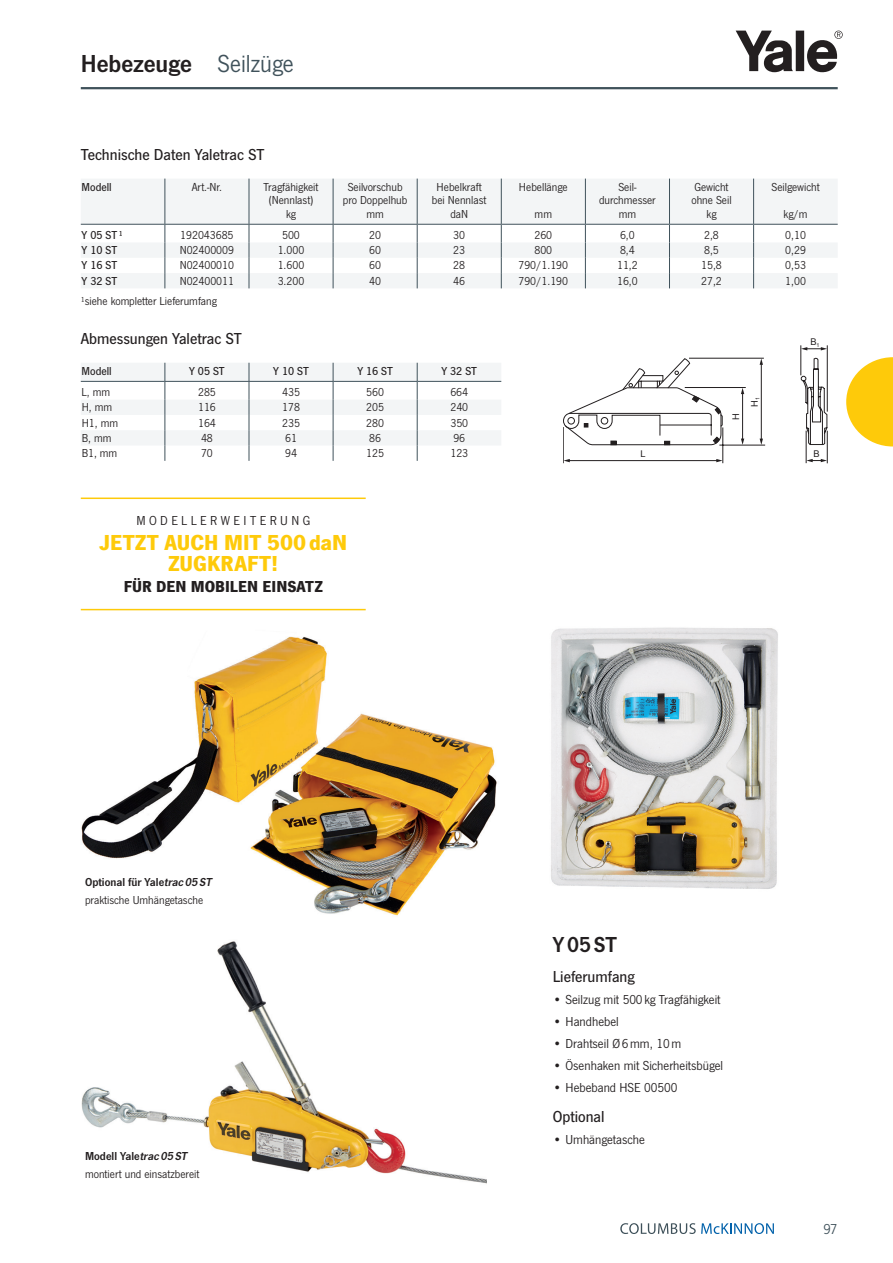
<style>
.page{position:relative;width:893px;height:1263px;background:#fff}
.page>*{position:absolute;margin:0;border:0;box-sizing:border-box;transform-origin:0 0}
.t1{font:25.5px "News Got Dem";color:#231f20}
.t2{font:700 22.5px/21px "News Got";letter-spacing:-.005em;color:#feca0a;text-align:center}
.t3{font:22.5px "News Got Dem";letter-spacing:.065em;color:#231f20}
.t4{font:500 16.5px "News Got";color:#231f20}
.t5{font:700 16.5px "News Got";color:#231f20}
.t6{font:15px "News Got";color:#40525b}
.t7{font:13.5px "News Got";color:#231f20}
.t8{font:13.5px "News Got";letter-spacing:.255em;color:#231f20}
.t9{font:12px/13.5px "News Got";color:#231f20;text-align:center}
.t10{font:500 12px "News Got";color:#231f20}
.t11{font:12px "News Got Dem";color:#231f20}
.t12{font:9.3px "Arial";color:#231f20}
.s1{font-family:"News Got";color:#40525b}
.s2{font-style:italic}
</style>
<div class="page">
<img style="left:81px;top:941px;width:406px;height:243px">
<img style="left:81px;top:636px;width:416px;height:280px">
<img style="left:551px;top:627px;width:227px;height:262px">
<svg style="left:736px;top:31px;width:107px;height:41px"></svg>
<hr style="left:81px;top:87px;width:757px;height:2px;background:#40525b">
<svg style="left:620px;top:1223px;width:154px;height:11px"></svg>
<svg style="left:81px;top:179px;width:757px;height:109px"></svg>
<svg style="left:81px;top:363px;width:420px;height:98px"></svg>
<svg style="left:846px;top:357px;width:47px;height:89px"></svg>
<hr style="left:563px;top:427px;width:1px;height:36px;background:#231f20">
<hr style="left:569px;top:460px;width:148px;height:1px;background:#231f20">
<svg style="left:563px;top:459px;width:7px;height:3px"></svg>
<svg style="left:716px;top:459px;width:6px;height:3px"></svg>
<hr style="left:719px;top:445px;width:46px;height:1px;background:#231f20">
<hr style="left:722px;top:427px;width:1px;height:36px;background:#231f20">
<hr style="left:827px;top:431px;width:1px;height:32px;background:#231f20">
<hr style="left:806px;top:431px;width:1px;height:32px;background:#231f20">
<svg style="left:806px;top:459px;width:21px;height:3px"></svg>
<hr style="left:827px;top:345px;width:1px;height:67px;background:#231f20">
<hr style="left:801px;top:345px;width:1px;height:30px;background:#231f20">
<svg style="left:801px;top:347px;width:26px;height:3px"></svg>
<svg style="left:563px;top:357px;width:264px;height:88px"></svg>
<hr style="left:81px;top:497px;width:285px;height:2px;background:#feca0a">
<hr style="left:81px;top:609px;width:285px;height:1px;background:#feca0a">
<h1 class="t1" style="left:81px;top:49px;width:215px">Hebezeuge <span class="s1">Seilzüge</span></h1>
<h3 class="t4" style="left:81px;top:145px;width:185px">Technische Daten Yaletrac ST</h3>
<p class="t10" style="left:82px;top:180px;width:32px">Modell</p>
<p class="t9" style="left:192px;top:180px;width:32px">Art.-Nr.</p>
<p class="t9" style="left:264px;top:180px;width:56px">Tragfähigkeit (Nennlast) kg</p>
<p class="t9" style="left:343px;top:180px;width:66px">Seilvorschub pro Doppelhub mm</p>
<p class="t9" style="left:432px;top:180px;width:56px">Hebelkraft bei Nennlast daN</p>
<p class="t9" style="left:519px;top:180px;width:50px">Hebellänge</p>
<p class="t9" style="left:535px;top:207px;width:19px">mm</p>
<p class="t9" style="left:599px;top:180px;width:58px">Seil&shy;durchmesser mm</p>
<p class="t9" style="left:691px;top:180px;width:42px">Gewicht ohne Seil kg</p>
<p class="t9" style="left:771px;top:180px;width:50px">Seilgewicht</p>
<p class="t9" style="left:783px;top:207px;width:26px">kg/m</p>
<p class="t10" style="left:82px;top:228px;width:43px">Y 05 ST¹</p>
<p class="t9" style="left:180px;top:228px;width:55px">192043685</p>
<p class="t9" style="left:282px;top:228px;width:19px">500</p>
<p class="t9" style="left:369px;top:228px;width:13px">20</p>
<p class="t9" style="left:453px;top:228px;width:13px">30</p>
<p class="t9" style="left:534px;top:228px;width:19px">260</p>
<p class="t9" style="left:620px;top:228px;width:16px">6,0</p>
<p class="t9" style="left:704px;top:228px;width:16px">2,8</p>
<p class="t9" style="left:785px;top:228px;width:22px">0,10</p>
<p class="t10" style="left:82px;top:243px;width:37px">Y 10 ST</p>
<p class="t9" style="left:180px;top:244px;width:56px">N02400009</p>
<p class="t9" style="left:278px;top:244px;width:28px">1.000</p>
<p class="t9" style="left:369px;top:244px;width:13px">60</p>
<p class="t9" style="left:453px;top:244px;width:13px">23</p>
<p class="t9" style="left:534px;top:244px;width:19px">800</p>
<p class="t9" style="left:620px;top:244px;width:16px">8,4</p>
<p class="t9" style="left:704px;top:244px;width:16px">8,5</p>
<p class="t9" style="left:785px;top:244px;width:22px">0,29</p>
<p class="t10" style="left:82px;top:259px;width:37px">Y 16 ST</p>
<p class="t9" style="left:180px;top:259px;width:56px">N02400010</p>
<p class="t9" style="left:278px;top:259px;width:28px">1.600</p>
<p class="t9" style="left:369px;top:259px;width:13px">60</p>
<p class="t9" style="left:453px;top:259px;width:13px">28</p>
<p class="t9" style="left:518px;top:259px;width:51px">790/1.190</p>
<p class="t9" style="left:617px;top:259px;width:22px">11,2</p>
<p class="t9" style="left:701px;top:259px;width:22px">15,8</p>
<p class="t9" style="left:785px;top:259px;width:22px">0,53</p>
<p class="t10" style="left:82px;top:274px;width:37px">Y 32 ST</p>
<p class="t9" style="left:180px;top:274px;width:56px">N02400011</p>
<p class="t9" style="left:278px;top:274px;width:28px">3.200</p>
<p class="t9" style="left:369px;top:274px;width:13px">40</p>
<p class="t9" style="left:453px;top:274px;width:13px">46</p>
<p class="t9" style="left:518px;top:274px;width:51px">790/1.190</p>
<p class="t9" style="left:617px;top:274px;width:22px">16,0</p>
<p class="t9" style="left:701px;top:274px;width:22px">27,2</p>
<p class="t9" style="left:785px;top:274px;width:22px">1,00</p>
<p class="t9" style="left:81px;top:294px;width:138px">¹siehe kompletter Lieferumfang</p>
<h3 class="t4" style="left:81px;top:329px;width:163px">Abmessungen Yaletrac ST</h3>
<p class="t10" style="left:82px;top:364px;width:32px">Modell</p>
<p class="t10" style="left:189px;top:364px;width:37px">Y 05 ST</p>
<p class="t10" style="left:273px;top:364px;width:37px">Y 10 ST</p>
<p class="t10" style="left:357px;top:364px;width:37px">Y 16 ST</p>
<p class="t10" style="left:441px;top:364px;width:37px">Y 32 ST</p>
<p class="t9" style="left:82px;top:385px;width:30px">L, mm</p>
<p class="t9" style="left:198px;top:385px;width:19px">285</p>
<p class="t9" style="left:282px;top:385px;width:19px">435</p>
<p class="t9" style="left:366px;top:385px;width:19px">560</p>
<p class="t9" style="left:450px;top:385px;width:19px">664</p>
<p class="t9" style="left:82px;top:401px;width:32px">H, mm</p>
<p class="t9" style="left:198px;top:401px;width:19px">116</p>
<p class="t9" style="left:282px;top:401px;width:19px">178</p>
<p class="t9" style="left:366px;top:401px;width:19px">205</p>
<p class="t9" style="left:450px;top:401px;width:19px">240</p>
<p class="t9" style="left:82px;top:416px;width:38px">H1, mm</p>
<p class="t9" style="left:198px;top:416px;width:19px">164</p>
<p class="t9" style="left:282px;top:416px;width:19px">235</p>
<p class="t9" style="left:366px;top:416px;width:19px">280</p>
<p class="t9" style="left:450px;top:416px;width:19px">350</p>
<p class="t9" style="left:82px;top:431px;width:31px">B, mm</p>
<p class="t9" style="left:201px;top:431px;width:13px">48</p>
<p class="t9" style="left:285px;top:431px;width:13px">61</p>
<p class="t9" style="left:369px;top:431px;width:13px">86</p>
<p class="t9" style="left:453px;top:431px;width:13px">96</p>
<p class="t9" style="left:82px;top:447px;width:37px">B1, mm</p>
<p class="t9" style="left:201px;top:447px;width:13px">70</p>
<p class="t9" style="left:285px;top:447px;width:13px">94</p>
<p class="t9" style="left:366px;top:447px;width:19px">125</p>
<p class="t9" style="left:450px;top:447px;width:19px">123</p>
<p class="t12" style="left:814px;top:448px;width:8px">B</p>
<p class="t12" style="left:810px;top:336px;width:11px">B<sub>1</sub></p>
<p class="t12" style="left:749px;top:407px;width:11px;rotate:-90deg">H<sub>1</sub></p>
<p class="t12" style="left:730px;top:420px;width:8px;rotate:-90deg">H</p>
<p class="t12" style="left:641px;top:448px;width:7px">L</p>
<p class="t8" style="left:136px;top:513px;width:175px">MODELLERWEITERUNG</p>
<h2 class="t2" style="left:99px;top:532px;width:249px">JETZT AUCH MIT 500daN<br>ZUGKRAFT!</h2>
<h3 class="t5" style="left:124px;top:577px;width:201px">FÜR DEN MOBILEN EINSATZ</h3>
<p class="t11" style="left:85px;top:875px;width:131px">Optional für Yale<span class="s2">trac05ST</span></p>
<p class="t9" style="left:85px;top:893px;width:120px">praktische Umhängetasche</p>
<p class="t11" style="left:85px;top:1149px;width:106px">Modell Yale<span class="s2">trac05ST</span></p>
<p class="t9" style="left:85px;top:1167px;width:116px">montiert und einsatzbereit</p>
<h2 class="t3" style="left:553px;top:932px;width:66px">Y05ST</h2>
<h3 class="t4" style="left:553px;top:967px;width:83px">Lieferumfang</h3>
<p class="t7" style="left:553px;top:992px;width:169px">• Seilzug mit 500 kg Tragfähigkeit</p>
<p class="t7" style="left:553px;top:1014px;width:67px">• Handhebel</p>
<p class="t7" style="left:553px;top:1036px;width:130px">• Drahtseil Ø6mm, 10m</p>
<p class="t7" style="left:553px;top:1058px;width:172px">• Ösenhaken mit Sicherheitsbügel</p>
<p class="t7" style="left:553px;top:1080px;width:126px">• Hebeband HSE 00500</p>
<h3 class="t4" style="left:553px;top:1107px;width:53px">Optional</h3>
<p class="t7" style="left:553px;top:1132px;width:94px">• Umhängetasche</p>
<p class="t6" style="left:823px;top:1221px;width:16px">97</p>
</div>
